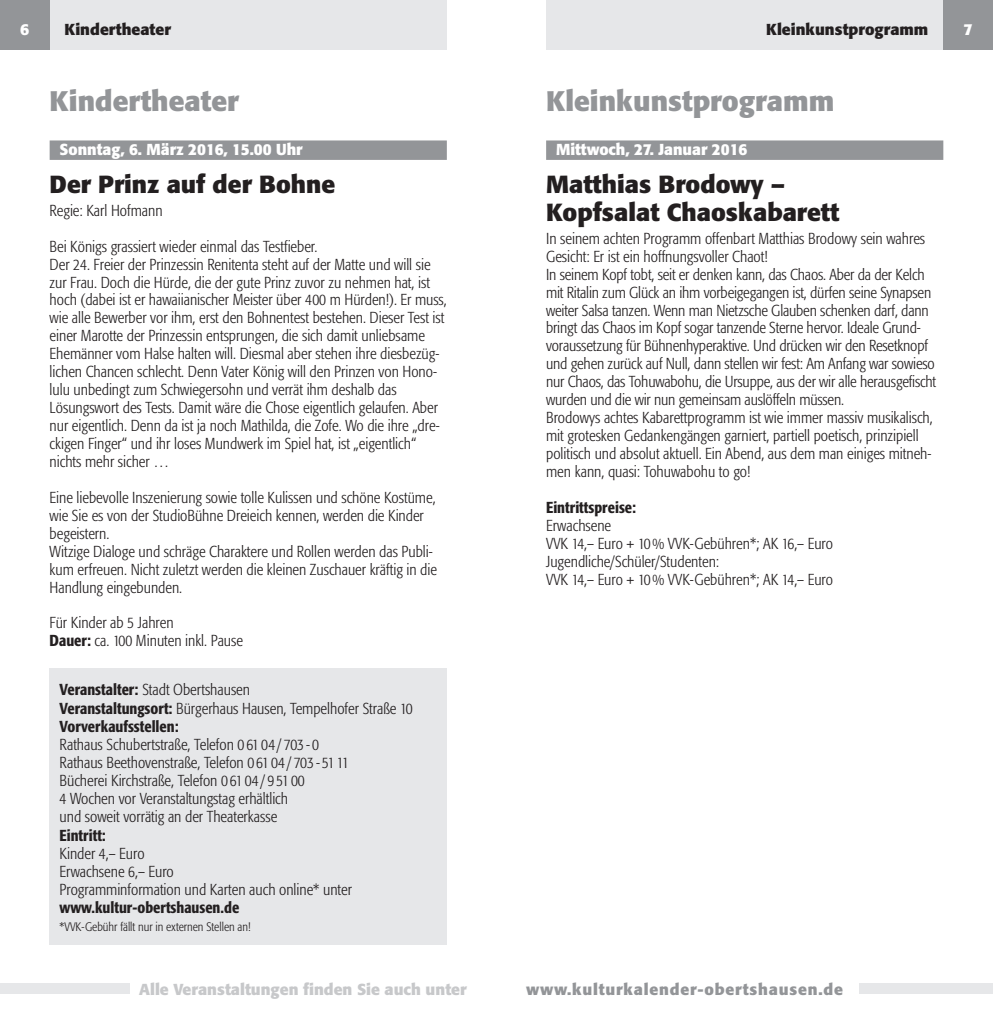
<style>
.page{position:relative;width:993px;height:1017px;background:#fff}
.page>*{position:absolute;margin:0;border:0;box-sizing:border-box;transform-origin:0 0}
.t1{font:700 28px "Formata";color:#939598}
.t2{font:700 24.5px/28px "Formata";color:#231f20}
.t3{font:300 condensed 15.75px/18px "Formata";color:#231f20}
.t4{font:700 15.75px "Formata";color:#fff}
.t5{font:500 condensed 15.75px "Formata";color:#231f20}
.t6{font:700 15.75px "Formata";color:#c7c8ca}
.t7{font:700 15.75px "Formata";letter-spacing:.05em;color:#939598}
.t8{font:700 15.75px "Formata";color:#231f20}
.t9{font:300 condensed 12.25px "Formata";color:#231f20}
.s1{font-weight:500}
</style>
<div class="page">
<div style="left:50px;top:0;width:396px;height:50px;background:#e6e7e9"></div>
<div style="left:546px;top:0;width:397px;height:50px;background:#e6e7e9"></div>
<div style="left:0;top:0;width:50px;height:50px;background:#939598"></div>
<div style="left:943px;top:0;width:49px;height:50px;background:#939598"></div>
<div style="left:0;top:984px;width:130px;height:10px;background:#e6e7e9"></div>
<div style="left:859px;top:984px;width:133px;height:10px;background:#e6e7e9"></div>
<div style="left:50px;top:140px;width:396px;height:20px;background:#939598"></div>
<div style="left:546px;top:140px;width:397px;height:20px;background:#939598"></div>
<div style="left:50px;top:668px;width:396px;height:277px;background:#e6e7e9"></div>
<p class="t4" style="left:20px;top:19px;width:11px">6</p>
<p class="t8" style="left:64px;top:19px;width:108px">Kindertheater</p>
<p class="t8" style="left:766px;top:19px;width:164px">Kleinkunstprogramm</p>
<p class="t4" style="left:963px;top:19px;width:11px">7</p>
<h1 class="t1" style="left:50px;top:84px;width:190px">Kindertheater</h1>
<p class="t4" style="left:60px;top:139px;width:244px">Sonntag, 6. März 2016, 15.00 Uhr</p>
<h2 class="t2" style="left:50px;top:170px;width:287px">Der Prinz auf der Bohne</h2>
<p class="t3" style="left:50px;top:201px;width:114px">Regie: Karl Hofmann</p>
<p class="t3" style="left:50px;top:237px;width:398px">Bei Königs grassiert wieder einmal das Testfieber.<br>Der 24. Freier der Prinzessin Renitenta steht auf der Matte und will sie zur Frau. Doch die Hürde, die der gute Prinz zuvor zu nehmen hat, ist hoch (dabei ist er hawaiianischer Meister über 400 m Hürden!). Er muss, wie alle Bewerber vor ihm, erst den Bohnentest bestehen. Dieser Test ist einer Marotte der Prinzessin entsprungen, die sich damit unliebsame Ehemänner vom Halse halten will. Diesmal aber stehen ihre diesbezüg&shy;lichen Chancen schlecht. Denn Vater König will den Prinzen von Hono&shy;lulu unbedingt zum Schwiegersohn und verrät ihm deshalb das Lösungswort des Tests. Damit wäre die Chose eigentlich gelaufen. Aber nur eigentlich. Denn da ist ja noch Mathilda, die Zofe. Wo die ihre „dre&shy;ckigen Finger“ und ihr loses Mundwerk im Spiel hat, ist „eigentlich“ nichts mehr sicher …</p>
<p class="t3" style="left:50px;top:488px;width:389px">Eine liebevolle Inszenierung sowie tolle Kulissen und schöne Kostüme, wie Sie es von der StudioBühne Dreieich kennen, werden die Kinder begeistern.<br>Witzige Dialoge und schräge Charaktere und Rollen werden das Publi&shy;kum erfreuen. Nicht zuletzt werden die kleinen Zuschauer kräftig in die Handlung eingebunden.</p>
<p class="t3" style="left:50px;top:614px;width:195px">Für Kinder ab 5 Jahren<br><span class="s1">Dauer:</span> ca. 100 Minuten inkl. Pause</p>
<p class="t3" style="left:60px;top:680px;width:354px;line-height:18.6px"><span class="s1">Veranstalter:</span> Stadt Obertshausen<br><span class="s1">Veranstaltungsort:</span> Bürgerhaus Hausen, Tempelhofer Straße 10<br><span class="s1">Vorverkaufsstellen:</span></p>
<p class="t3" style="left:60px;top:736px;width:291px">Rathaus Schubertstraße, Telefon 0 61 04 / 703 - 0<br>Rathaus Beethovenstraße, Telefon 0 61 04 / 703 - 51 11<br>Bücherei Kirchstraße, Telefon 0 61 04 / 9 51 00<br>4 Wochen vor Veranstaltungstag erhältlich<br>und soweit vorrätig an der Theaterkasse</p>
<p class="t5" style="left:60px;top:826px;width:48px">Eintritt:</p>
<p class="t3" style="left:60px;top:845px;width:294px">Kinder 4,– Euro<br>Erwachsene 6,– Euro<br>Programminformation und Karten auch online* unter</p>
<p class="t5" style="left:60px;top:898px;width:181px">www.kultur-obertshausen.de</p>
<p class="t9" style="left:60px;top:920px;width:192px">*VVK-Gebühr fällt nur in externen Stellen an!</p>
<h1 class="t1" style="left:546px;top:84px;width:290px">Kleinkunstprogramm</h1>
<p class="t4" style="left:556px;top:139px;width:193px">Mittwoch, 27. Januar 2016</p>
<h2 class="t2" style="left:546px;top:170px;width:294px">Matthias Brodowy –<br>Kopfsalat Chaoskabarett</h2>
<p class="t3" style="left:546px;top:229px;width:391px">In seinem achten Programm offenbart Matthias Brodowy sein wahres Gesicht: Er ist ein hoffnungsvoller Chaot!<br>In seinem Kopf tobt, seit er denken kann, das Chaos. Aber da der Kelch mit Ritalin zum Glück an ihm vorbeigegangen ist, dürfen seine Synapsen weiter Salsa tanzen. Wenn man Nietzsche Glauben schenken darf, dann bringt das Chaos im Kopf sogar tanzende Sterne hervor. Ideale Grund&shy;voraussetzung für Bühnenhyperaktive. Und drücken wir den Resetknopf und gehen zurück auf Null, dann stellen wir fest: Am Anfang war sowieso nur Chaos, das Tohuwabohu, die Ursuppe, aus der wir alle herausgefischt wurden und die wir nun gemeinsam auslöffeln müssen.<br>Brodowys achtes Kabarettprogramm ist wie immer massiv musikalisch, mit grotesken Gedankengängen garniert, partiell poetisch, prinzipiell politisch und absolut aktuell. Ein Abend, aus dem man einiges mitneh&shy;men kann, quasi: Tohuwabohu to go!</p>
<p class="t5" style="left:546px;top:498px;width:91px">Eintrittspreise:</p>
<p class="t3" style="left:546px;top:516px;width:288px">Erwachsene<br>VVK 14,– Euro + 10% VVK-Gebühren*; AK 16,– Euro Jugendliche/Schüler/Studenten:<br>VVK 14,– Euro + 10% VVK-Gebühren*; AK 14,– Euro</p>
<p class="t6" style="left:139px;top:979px;width:329px">Alle Veranstaltungen finden Sie auch unter</p>
<p class="t7" style="left:526px;top:979px;width:318px">www.kulturkalender-obertshausen.de</p>
</div>
